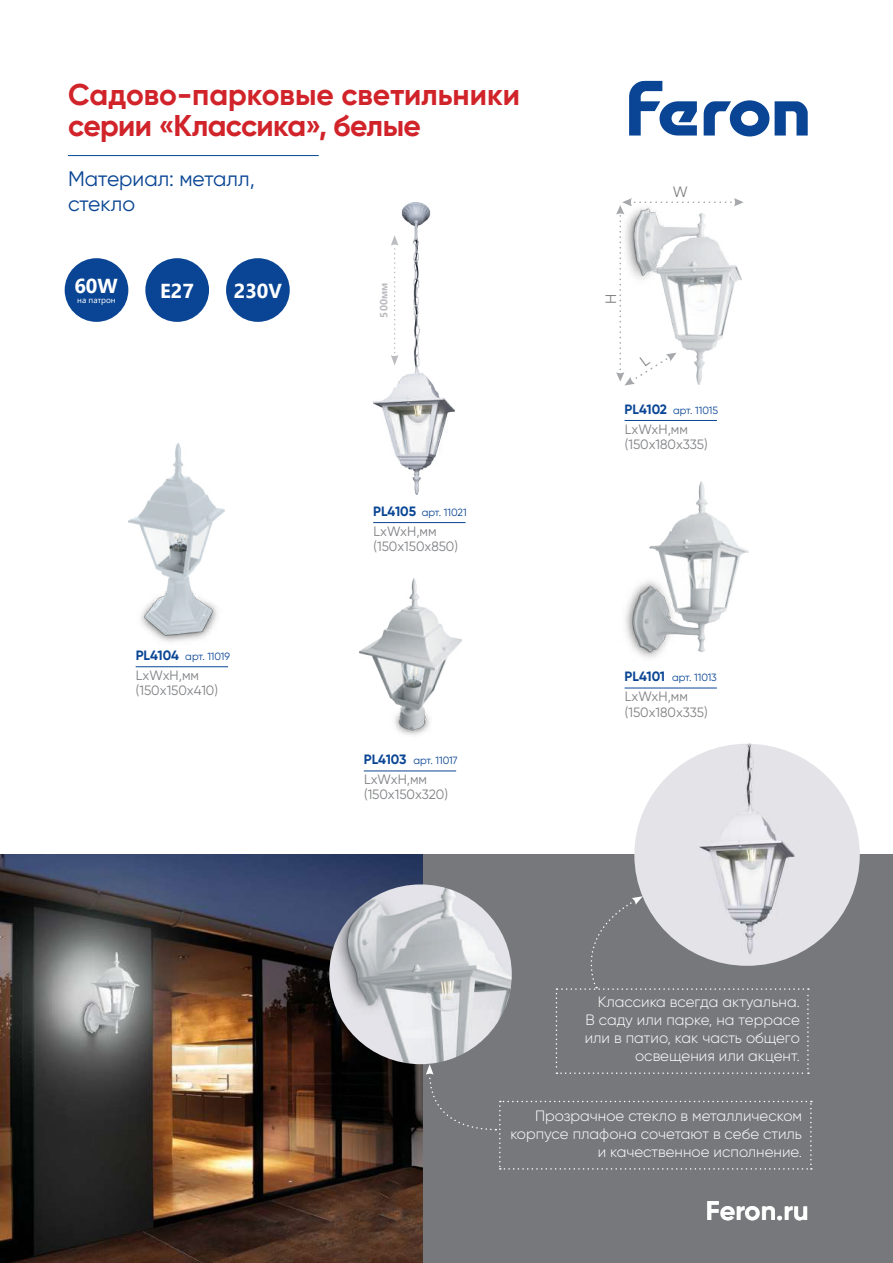
<style>
.page{position:relative;width:893px;height:1263px;background:#fff}
.page>*{position:absolute;margin:0;border:0;box-sizing:border-box;transform-origin:0 0}
.t1{font:700 30px/31.5px "Gilroy";letter-spacing:-.005em;color:#d1232a}
.t2{font:700 27px "Gilroy";color:#fff}
.t3{font:21px/25.2px "Gilroy";color:#094594}
.t4{font:700 20.25px "Segoe UI";color:#fff}
.t5{font:300 15px/18px "Gilroy";color:#fff;text-align:right}
.t6{font:15px "Gilroy";color:#808285}
.t7{font:13.5px/15px "Gilroy";color:#808285}
.t8{font:10.5px "Gilroy";color:#094594}
.t9{font:700 10.5px "Segoe UI";color:#bcbdc0}
.t10{font:8.4px "Segoe UI";color:#fff}
.s1{font-weight:700;font-size:13.5px}
</style>
<div class="page">
<div style="left:1px;top:855px;width:892px;height:408px;background:#76787b"></div>
<img style="left:1px;top:855px;width:422px;height:408px">
<img style="left:329px;top:884px;width:136px;height:180px">
<img style="left:634px;top:744px;width:226px;height:202px">
<hr style="left:625px;top:420px;width:92px;height:1px;background:#094594">
<img style="left:360px;top:579px;width:101px;height:156px">
<hr style="left:364px;top:770px;width:92px;height:1px;background:#094594">
<img style="left:373px;top:202px;width:81px;height:293px">
<hr style="left:373px;top:522px;width:93px;height:1px;background:#094594">
<svg style="left:391px;top:235px;width:7px;height:131px"></svg>
<svg style="left:775px;top:101px;width:33px;height:35px"></svg>
<svg style="left:704px;top:100px;width:65px;height:36px"></svg>
<svg style="left:629px;top:81px;width:68px;height:55px"></svg>
<hr style="left:68px;top:155px;width:251px;height:1px;background:#034594">
<hr style="left:625px;top:688px;width:92px;height:1px;background:#094594">
<img style="left:625px;top:481px;width:123px;height:177px">
<svg style="left:426px;top:896px;width:386px;height:273px"></svg>
<img style="left:128px;top:443px;width:96px;height:199px">
<hr style="left:136px;top:666px;width:92px;height:1px;background:#094594">
<div style="left:145px;top:258px;width:64px;height:64px;background:#094594;border-radius:50%"></div>
<div style="left:226px;top:258px;width:64px;height:64px;background:#094594;border-radius:50%"></div>
<div style="left:65px;top:258px;width:63px;height:64px;background:#094594;border-radius:50%"></div>
<svg style="left:616px;top:198px;width:128px;height:187px"></svg>
<h1 class="t1" style="left:68px;top:79px;width:454px">Садово-парковые светильники серии «Классика», белые</h1>
<h3 class="t3" style="left:68px;top:165px;width:188px">Материал: металл, стекло</h3>
<h3 class="t4" style="left:74px;top:267px;width:45px">60W</h3>
<p class="t10" style="left:77px;top:292px;width:40px">на патрон</p>
<h3 class="t4" style="left:160px;top:272px;width:35px">E27</h3>
<h3 class="t4" style="left:234px;top:272px;width:50px">230V</h3>
<p class="t8" style="left:136px;top:650px;width:96px"><span class="s1">PL4104</span> арт. 11019</p>
<p class="t7" style="left:136px;top:668px;width:84px">LxWxH,мм (150х150х410)</p>
<p class="t9" style="left:374px;top:317px;width:36px;rotate:-90deg">500мм</p>
<p class="t8" style="left:373px;top:506px;width:95px"><span class="s1">PL4105</span> арт. 11021</p>
<p class="t7" style="left:374px;top:524px;width:86px">LxWxH,мм (150x150x850)</p>
<p class="t8" style="left:364px;top:754px;width:95px"><span class="s1">PL4103</span> арт. 11017</p>
<p class="t7" style="left:364px;top:772px;width:85px">LxWxH,мм (150х150х320)</p>
<p class="t6" style="left:602px;top:304px;width:12px;rotate:-90deg">H</p>
<p class="t6" style="left:673px;top:183px;width:16px">W</p>
<p class="t8" style="left:625px;top:404px;width:95px"><span class="s1">PL4102</span> арт. 11015</p>
<p class="t7" style="left:625px;top:422px;width:84px">LxWxH,мм (150х180х335)</p>
<p class="t8" style="left:625px;top:671px;width:94px"><span class="s1">PL4101</span> арт. 11013</p>
<p class="t7" style="left:625px;top:689px;width:84px">LxWxH,мм (150х180х335)</p>
<p class="t5" style="left:585px;top:993px;width:217px">Классика всегда актуальна.<br>В саду или парке, на террасе или в патио, как часть общего освещения или акцент.</p>
<p class="t5" style="left:510px;top:1106px;width:293px">Прозрачное стекло в металлическом корпусе плафона сочетают в себе стиль и качественное исполнение.</p>
<h2 class="t2" style="left:706px;top:1194px;width:104px">Feron.ru</h2>
</div>
